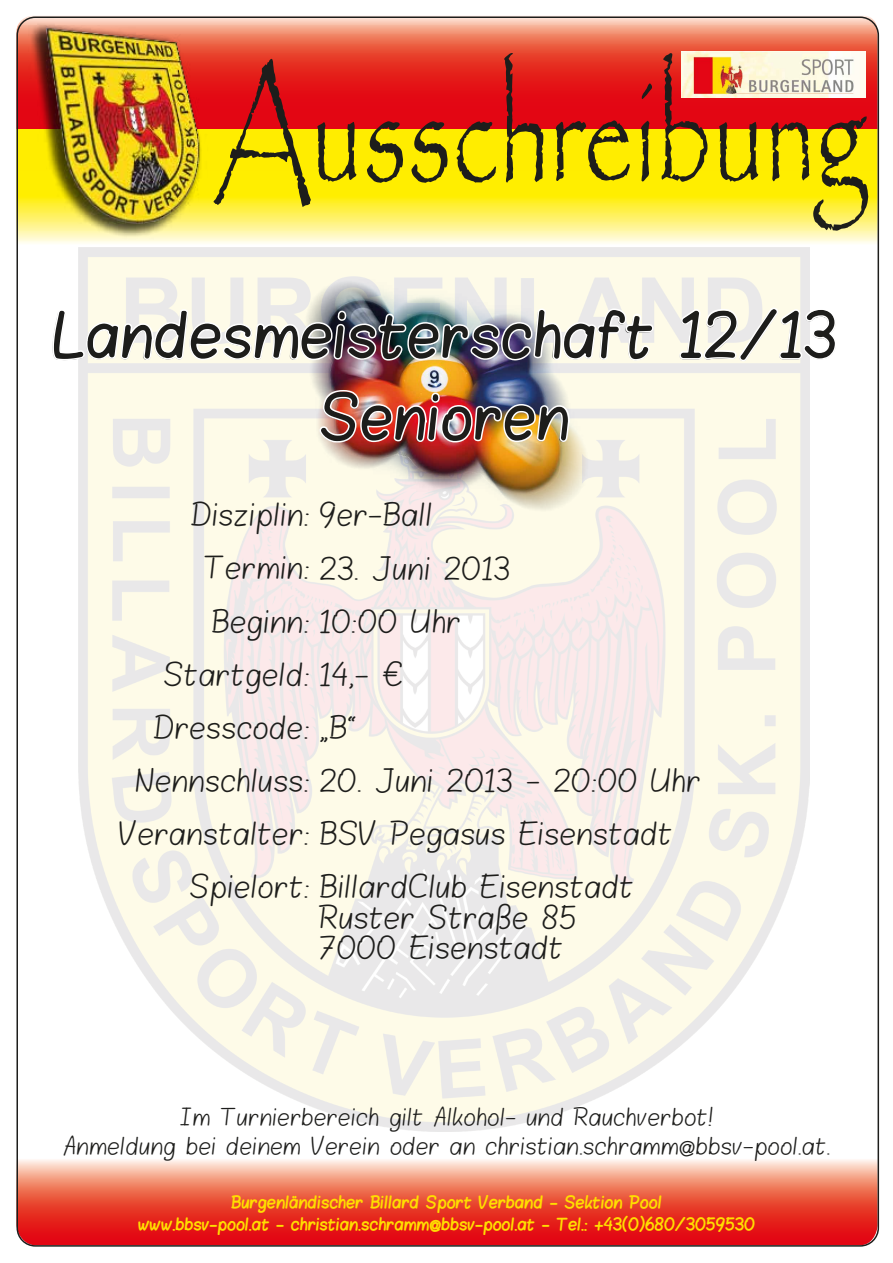
<style>
.page{position:relative;width:893px;height:1263px;background:#fff}
.page>*{position:absolute;margin:0;border:0;box-sizing:border-box;transform-origin:0 0}
.t1{font:156px "Papyrus";color:#1d1d1b;scale:.64 1}
.t2{font:49.5px/81.9px "Blokletters Viltstift";color:#1d1d1b;text-align:center}
.t3{font:25.5px/30.6px "Blokletters Balpen";color:#1d1d1b}
.t4{font:19.5px/29.4px "Blokletters Balpen";color:#1d1d1b;text-align:center}
.t5{font:13.5px/22.2px "Blokletters Viltstift";color:#ffde00;text-align:center}
</style>
<div class="page">
<svg style="left:19px;top:1160px;width:859px;height:84px;background:#eb5d4e"></svg>
<svg style="left:16px;top:16px;width:862px;height:228px;background:#f29d35"></svg>
<img style="left:681px;top:52px;width:185px;height:46px">
<img style="left:232px;top:276px;width:425px;height:242px">
<svg style="left:678px;top:307px;width:132px;height:55px"></svg>
<img style="left:78px;top:282px;width:577px;height:183px">
<img style="left:28px;top:17px;width:186px;height:225px">
<h1 class="t1" style="left:213px;top:36px;width:1023px">Ausschreibung</h1>
<h2 class="t2" style="left:52px;top:299px;width:786px">Landesmeisterschaft 12/13<br>Senioren</h2>
<p class="t3" style="left:190px;top:500px;width:244px">Disziplin: 9er-Ball</p>
<p class="t3" style="left:204px;top:553px;width:308px">Termin: 23. Juni 2013</p>
<p class="t3" style="left:211px;top:606px;width:251px">Beginn: 10:00 Uhr</p>
<p class="t3" style="left:163px;top:659px;width:241px">Startgeld: 14,- €</p>
<p class="t3" style="left:153px;top:712px;width:206px">Dresscode: „B“</p>
<p class="t3" style="left:135px;top:766px;width:568px">Nennschluss: 20. Juni 2013 - 20:00 Uhr</p>
<p class="t3" style="left:119px;top:819px;width:555px">Veranstalter: BSV Pegasus Eisenstadt</p>
<p class="t3" style="left:189px;top:872px;width:446px">Spielort: BillardClub Eisenstadt</p>
<p class="t3" style="left:319px;top:902px;width:259px">Ruster Straße 85<br>7000 Eisenstadt</p>
<p class="t4" style="left:63px;top:1103px;width:769px">Im Turnierbereich gilt Alkohol- und Rauchverbot!<br>Anmeldung bei deinem Verein oder an christian.schramm@bbsv-pool.at.</p>
<p class="t5" style="left:138px;top:1192px;width:618px">Burgenländischer Billard Sport Verband - Sektion Pool<br>www.bbsv-pool.at - christian.schramm@bbsv-pool.at - Tel.: +43(0)680/3059530</p>
</div>
